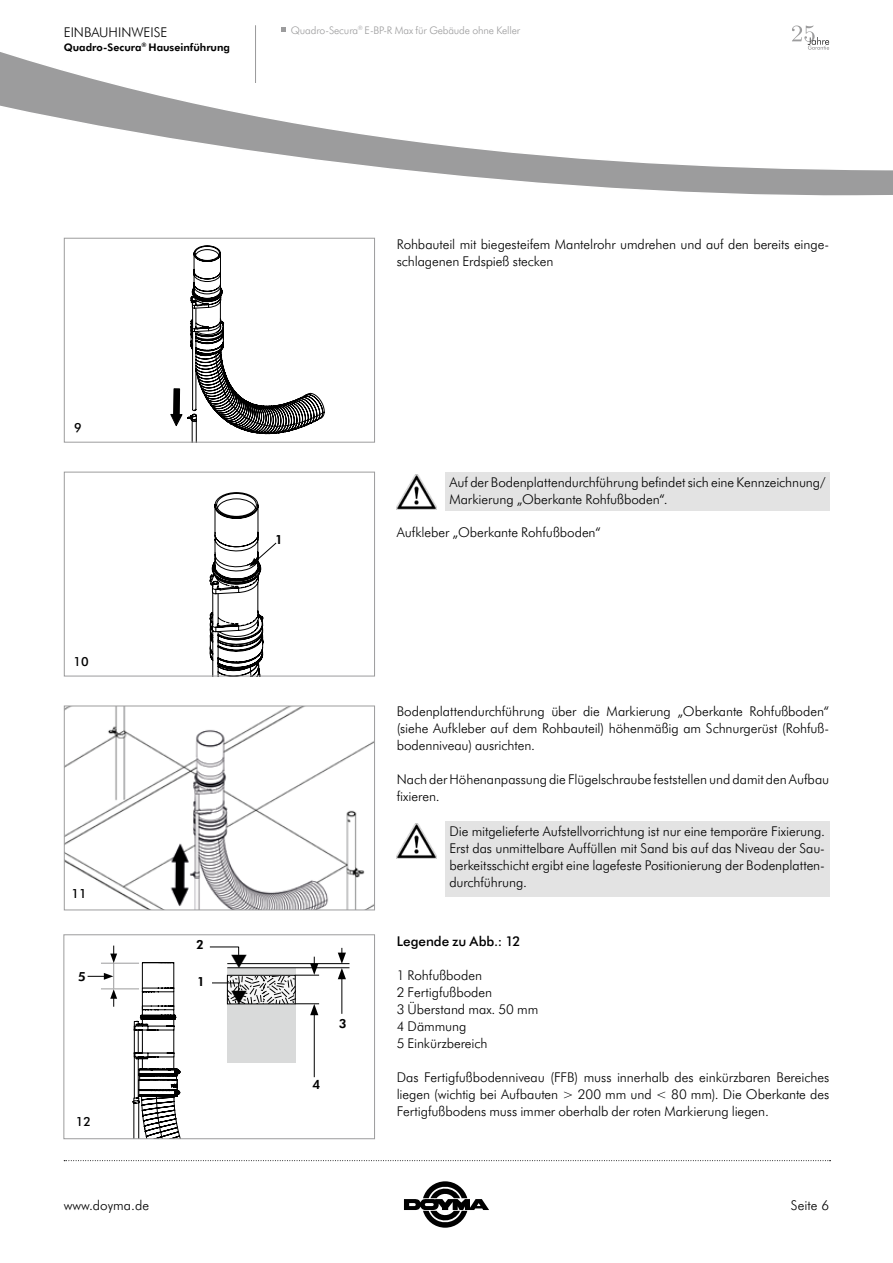
<style>
.page{position:relative;width:893px;height:1263px;background:#fff}
.page>*{position:absolute;margin:0;border:0;box-sizing:border-box;transform-origin:0 0}
.t1{font:300 13.5px/17px "Futura BT";letter-spacing:-.005em;color:#000}
.t2{font:500 13.5px "Futura BT";letter-spacing:-.005em;color:#000}
.t3{font:500 12.6px "Futura BT";color:#000}
.t4{font:700 12.6px "Futura BT";color:#000}
.t5{font:300 10.5px "Futura BT";letter-spacing:-.015em;color:#9c9c9d}
.t6{font:700 10.5px "Futura BT";color:#000}
</style>
<div class="page">
<svg style="left:0;top:25px;width:893px;height:171px"></svg>
<svg style="left:404px;top:1181px;width:85px;height:47px"></svg>
<svg style="left:64px;top:1160px;width:767px;height:1px"></svg>
<hr style="left:255px;top:26px;width:1px;height:57px;background:#9c9c9d">
<svg style="left:281px;top:28px;width:5px;height:4px"></svg>
<svg style="left:170px;top:245px;width:155px;height:195px"></svg>
<div style="left:64px;top:238px;width:311px;height:204px;border:1px solid #9c9c9d"></div>
<div style="left:64px;top:472px;width:311px;height:204px;border:1px solid #9c9c9d"></div>
<div style="left:64px;top:935px;width:311px;height:204px;border:1px solid #9c9c9d"></div>
<hr style="left:227px;top:967px;width:122px;height:1px;background:#000">
<hr style="left:227px;top:963px;width:122px;height:1px;background:#000">
<hr style="left:342px;top:976px;width:1px;height:38px;background:#000">
<svg style="left:338px;top:948px;width:8px;height:31px"></svg>
<img style="left:66px;top:708px;width:307px;height:200px">
<div style="left:64px;top:706px;width:311px;height:204px;border:1px solid #9c9c9d"></div>
<div style="left:71px;top:888px;width:17px;height:16px;background:#fff"></div>
<svg style="left:210px;top:492px;width:88px;height:184px"></svg>
<div style="left:445px;top:472px;width:385px;height:38px;background:#e3e3e3"></div>
<div style="left:445px;top:821px;width:384px;height:75px;background:#e3e3e3"></div>
<img style="left:397px;top:474px;width:40px;height:35px">
<img style="left:397px;top:824px;width:40px;height:34px">
<hr style="left:101px;top:963px;width:38px;height:1px;background:#9c9c9d">
<hr style="left:101px;top:988px;width:38px;height:1px;background:#9c9c9d">
<svg style="left:88px;top:945px;width:29px;height:62px"></svg>
<svg style="left:132px;top:947px;width:187px;height:192px"></svg>
<p class="t1" style="left:64px;top:23px;width:105px">EINBAUHINWEISE</p>
<p class="t6" style="left:64px;top:40px;width:168px">Quadro-Secura<sup>®</sup> Hauseinführung</p>
<p class="t5" style="left:291px;top:23px;width:231px">Quadro-Secura<sup>®</sup> E-BP-R Max für Gebäude ohne Keller</p>
<p class="t3" style="left:74px;top:418px;width:9px">9</p>
<p class="t3" style="left:74px;top:652px;width:17px">10</p>
<p class="t3" style="left:71px;top:884px;width:17px">11</p>
<p class="t4" style="left:78px;top:967px;width:9px">5</p>
<p class="t3" style="left:76px;top:1112px;width:17px">12</p>
<p class="t1" style="left:397px;top:235px;width:434px">Rohbauteil mit biegesteifem Mantelrohr umdrehen und auf den bereits einge&shy;schlagenen Erdspieß stecken</p>
<p class="t4" style="left:196px;top:936px;width:9px">2</p>
<p class="t4" style="left:197px;top:973px;width:9px">1</p>
<p class="t4" style="left:275px;top:530px;width:9px">1</p>
<p class="t1" style="left:449px;top:473px;width:378px">Auf der Bodenplattendurchführung befindet sich eine Kennzeichnung/<br>Markierung „Oberkante Rohfußboden“.</p>
<p class="t1" style="left:397px;top:523px;width:206px">Aufkleber „Oberkante Rohfußboden“</p>
<p class="t4" style="left:339px;top:1015px;width:9px">3</p>
<p class="t4" style="left:313px;top:1076px;width:9px">4</p>
<p class="t1" style="left:397px;top:703px;width:434px;text-align:justify">Bodenplattendurchführung über die Markierung „Oberkante Rohfußboden“ (siehe Aufkleber auf dem Rohbauteil) höhenmäßig am Schnurgerüst (Rohfuß&shy;bodenniveau) ausrichten.</p>
<p class="t1" style="left:397px;top:771px;width:434px">Nach der Höhenanpassung die Flügelschraube feststellen und damit den Aufbau fixieren.</p>
<p class="t1" style="left:449px;top:822px;width:377px;text-align:justify">Die mitgelieferte Aufstellvorrichtung ist nur eine temporäre Fixierung.<br>Erst das unmittelbare Auffüllen mit Sand bis auf das Niveau der Sau&shy;berkeitsschicht ergibt eine lagefeste Positionierung der Bodenplatten&shy;durchführung.</p>
<p class="t2" style="left:397px;top:932px;width:125px">Legende zu Abb.: 12</p>
<p class="t1" style="left:397px;top:966px;width:143px">1 Rohfußboden<br>2 Fertigfußboden<br>3 Überstand max. 50 mm<br>4 Dämmung<br>5 Einkürzbereich</p>
<p class="t1" style="left:397px;top:1068px;width:434px;text-align:justify">Das Fertigfußbodenniveau (FFB) muss innerhalb des einkürzbaren Bereiches liegen (wichtig bei Aufbauten &gt; 200 mm und &lt; 80 mm). Die Oberkante des Fertigfußbodens muss immer oberhalb der roten Markierung liegen.</p>
<p class="t1" style="left:64px;top:1196px;width:87px">www.doyma.de</p>
<p class="t1" style="left:791px;top:1196px;width:40px">Seite 6</p>
</div>
